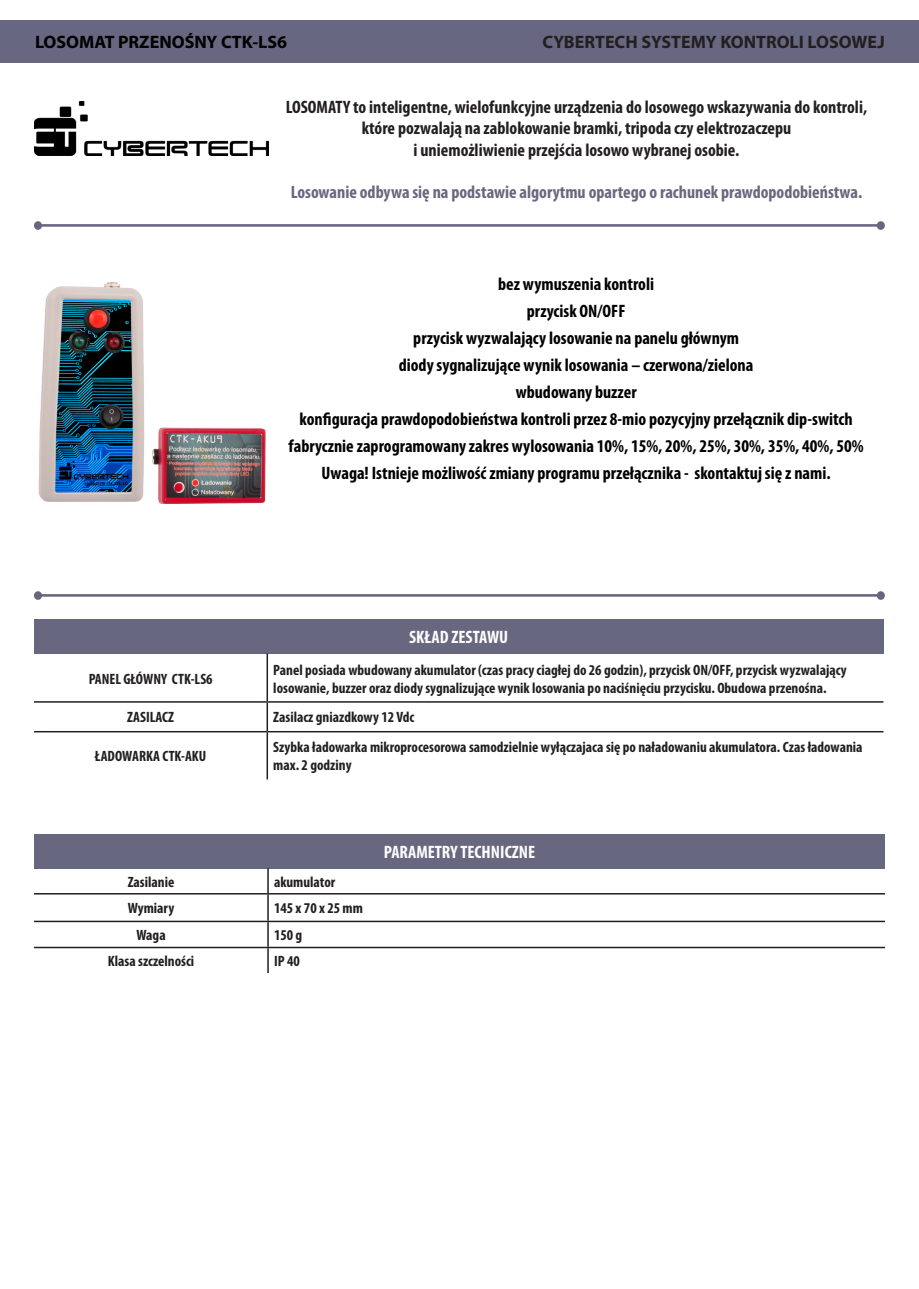
<style>
.page{position:relative;width:919px;height:1289px;background:#fff}
.page>*{position:absolute;margin:0;border:0;box-sizing:border-box;transform-origin:0 0}
.t1{font:700 condensed 18px "Myriad Pro";color:#000}
.t2{font:700 condensed 18px "Myriad Pro";color:#231f20}
.t3{font:700 condensed 18px "Myriad Pro";color:#67677f}
.t4{font:700 18px "Myriad Pro";color:#231f20}
.t5{font:700 condensed 18px "Myriad Pro";color:#fcfcfc}
.t6{font:700 18px "Myriad Pro";color:#000}
.t7{font:700 condensed 15px/18px "Myriad Pro";color:#231f20}
</style>
<div class="page">
<img style="left:34px;top:221px;width:850px;height:9px">
<img style="left:34px;top:101px;width:234px;height:54px">
<div style="left:0;top:20px;width:918px;height:43px;background:#676781"></div>
<img style="left:34px;top:591px;width:850px;height:9px">
<img style="left:152px;top:427px;width:114px;height:76px">
<img style="left:38px;top:282px;width:107px;height:220px">
<div style="left:34px;top:619px;width:849px;height:34px;background:#67677f"></div>
<hr style="left:266px;top:653px;width:2px;height:48px;background:#231f20">
<hr style="left:266px;top:702px;width:2px;height:29px;background:#231f20">
<hr style="left:266px;top:732px;width:2px;height:47px;background:#231f20">
<hr style="left:34px;top:701px;width:233px;height:1px;background:#231f20">
<hr style="left:34px;top:731px;width:233px;height:1px;background:#231f20">
<hr style="left:267px;top:701px;width:616px;height:1px;background:#231f20">
<hr style="left:267px;top:731px;width:616px;height:1px;background:#231f20">
<div style="left:34px;top:834px;width:850px;height:34px;background:#67677f"></div>
<hr style="left:267px;top:868px;width:2px;height:25px;background:#231f20">
<hr style="left:34px;top:893px;width:234px;height:1px;background:#231f20">
<hr style="left:268px;top:893px;width:616px;height:1px;background:#231f20">
<hr style="left:267px;top:894px;width:2px;height:26px;background:#231f20">
<hr style="left:34px;top:920px;width:234px;height:2px;background:#231f20">
<hr style="left:268px;top:920px;width:616px;height:2px;background:#231f20">
<hr style="left:267px;top:922px;width:2px;height:24px;background:#231f20">
<hr style="left:34px;top:946px;width:234px;height:2px;background:#231f20">
<hr style="left:268px;top:946px;width:616px;height:2px;background:#231f20">
<hr style="left:267px;top:948px;width:2px;height:25px;background:#231f20">
<p class="t6" style="left:35px;top:30px;width:253px">LOSOMAT PRZENOŚNY CTK-LS6</p>
<p class="t4" style="left:542px;top:30px;width:344px">CYBERTECH SYSTEMY KONTROLI LOSOWEJ</p>
<p class="t2" style="left:286px;top:96px;width:583px">LOSOMATY to inteligentne, wielofunkcyjne urządzenia do losowego wskazywania do kontroli,</p>
<p class="t2" style="left:361px;top:117px;width:431px">które pozwalają na zablokowanie bramki, tripoda czy elektrozaczepu</p>
<p class="t2" style="left:413px;top:138px;width:327px">i uniemożliwienie przejścia losowo wybranej osobie.</p>
<p class="t3" style="left:291px;top:180px;width:573px">Losowanie odbywa się na podstawie algorytmu opartego o rachunek prawdopodobieństwa.</p>
<p class="t1" style="left:498px;top:272px;width:157px">bez wymuszenia kontroli</p>
<p class="t1" style="left:527px;top:299px;width:100px">przycisk ON/OFF</p>
<p class="t1" style="left:413px;top:326px;width:327px">przycisk wyzwalający losowanie na panelu głównym</p>
<p class="t1" style="left:399px;top:353px;width:356px">diody sygnalizujące wynik losowania – czerwona/zielona</p>
<p class="t1" style="left:515px;top:380px;width:122px">wbudowany buzzer</p>
<p class="t1" style="left:299px;top:407px;width:554px">konfiguracja prawdopodobieństwa kontroli przez 8-mio pozycyjny przełącznik dip-switch</p>
<p class="t1" style="left:288px;top:434px;width:576px">fabrycznie zaprogramowany zakres wylosowania 10%, 15%, 20%, 25%, 30%, 35%, 40%, 50%</p>
<p class="t1" style="left:321px;top:461px;width:510px">Uwaga! Istnieje możliwość zmiany programu przełącznika - skontaktuj się z nami.</p>
<p class="t5" style="left:409px;top:626px;width:101px">SKŁAD ZESTAWU</p>
<p class="t7" style="left:89px;top:669px;width:125px">PANEL GŁÓWNY CTK-LS6</p>
<p class="t7" style="left:273px;top:660px;width:575px">Panel posiada wbudowany akumulator (czas pracy ciagłej do 26 godzin), przycisk ON/OFF, przycisk wyzwalający losowanie, buzzer oraz diody sygnalizujące wynik losowania po naciśnięciu przycisku. Obudowa przenośna.</p>
<p class="t7" style="left:127px;top:708px;width:48px">ZASILACZ</p>
<p class="t7" style="left:273px;top:708px;width:142px">Zasilacz gniazdkowy 12 Vdc</p>
<p class="t7" style="left:95px;top:747px;width:113px">ŁADOWARKA CTK-AKU</p>
<p class="t7" style="left:273px;top:738px;width:590px">Szybka ładowarka mikroprocesorowa samodzielnie wyłączajaca się po naładowaniu akumulatora. Czas ładowania max. 2 godziny</p>
<p class="t7" style="left:128px;top:872px;width:48px">Zasilanie</p>
<p class="t7" style="left:274px;top:872px;width:63px">akumulator</p>
<p class="t7" style="left:128px;top:898px;width:48px">Wymiary</p>
<p class="t7" style="left:274px;top:898px;width:90px">145 x 70 x 25 mm</p>
<p class="t7" style="left:136px;top:925px;width:31px">Waga</p>
<p class="t7" style="left:274px;top:925px;width:30px">150 g</p>
<p class="t7" style="left:108px;top:951px;width:88px">Klasa szczelności</p>
<p class="t7" style="left:274px;top:951px;width:27px">IP 40</p>
<p class="t5" style="left:384px;top:840px;width:153px">PARAMETRY TECHNICZNE</p>
</div>
